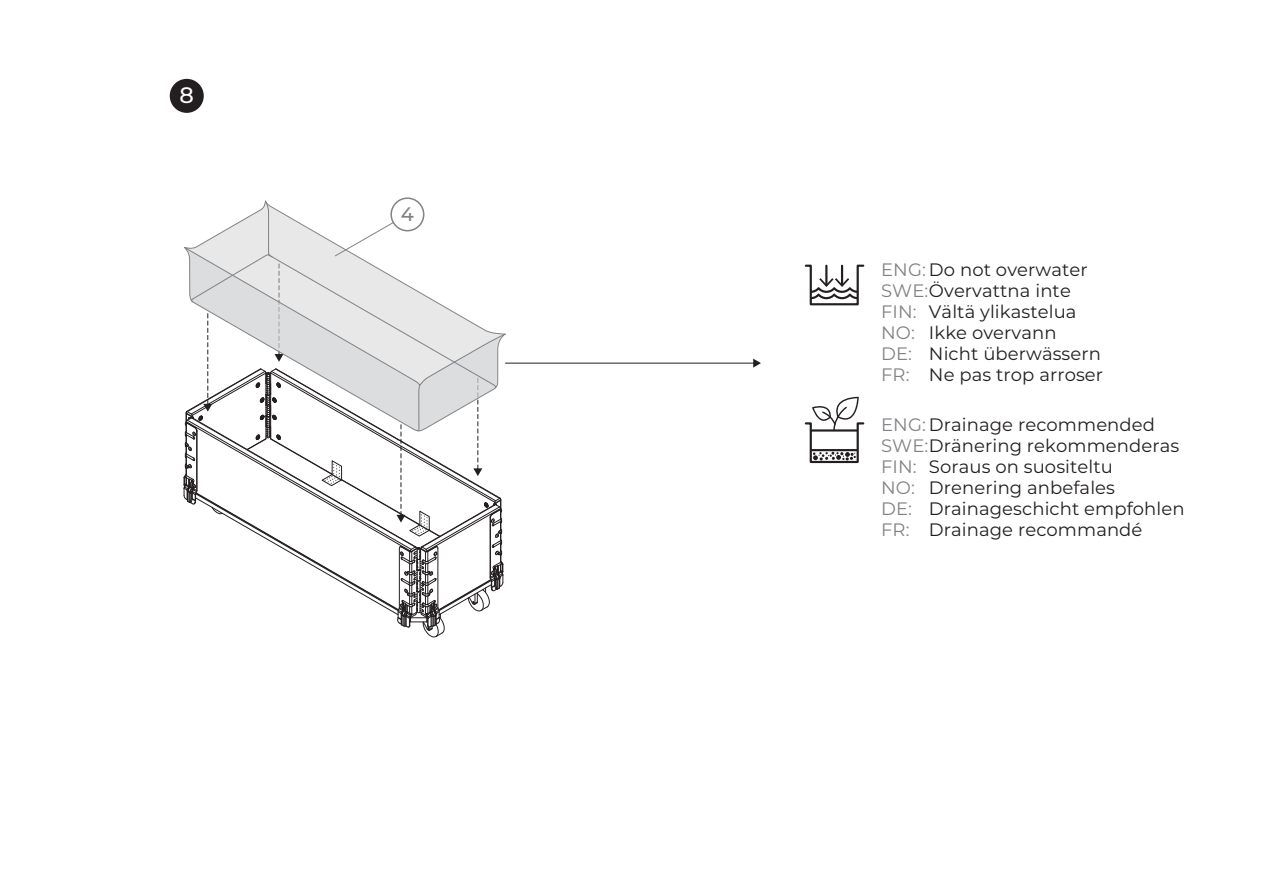
<style>
.page{position:relative;width:1263px;height:893px;background:#fff}
.page>*{position:absolute;margin:0;border:0;box-sizing:border-box;transform-origin:0 0}
.t1{font:500 22.35px "Montserrat";color:#fff}
.t2{font:500 19.65px "Montserrat";color:#808285}
.t3{font:18px/21px "Montserrat";letter-spacing:.005em;color:#231f20}
.s1{color:#808285}
</style>
<div class="page">
<div style="left:170px;top:79px;width:34px;height:34px;background:#231f20;border-radius:50%"></div>
<hr style="left:505px;top:363px;width:249px;height:1px;background:#231f20">
<svg style="left:753px;top:359px;width:8px;height:9px"></svg>
<div style="left:810px;top:265px;width:49px;height:40px;border:2px solid #231f20"></div>
<svg style="left:809px;top:266px;width:51px;height:34px"></svg>
<svg style="left:183px;top:200px;width:322px;height:438px"></svg>
<div style="left:391px;top:198px;width:33px;height:33px;background:#fff;border-radius:50%"></div>
<div style="left:390px;top:197px;width:34px;height:34px;border:2px solid #808285;border-radius:50%"></div>
<div style="left:810px;top:422px;width:49px;height:41px;border:2px solid #231f20"></div>
<hr style="left:811px;top:449px;width:47px;height:2px;background:#231f20">
<svg style="left:813px;top:452px;width:43px;height:8px"></svg>
<hr style="left:811px;top:429px;width:47px;height:3px;background:#231f20">
<svg style="left:812px;top:397px;width:47px;height:33px"></svg>
<p class="t1" style="left:180px;top:80px;width:16px">8</p>
<p class="t2" style="left:401px;top:200px;width:15px">4</p>
<p class="t3" style="left:881px;top:259px;width:223px"><span class="s1">ENG:</span> Do not overwater<br><span class="s1">SWE:</span> Övervattna inte<br><span class="s1">FIN:</span> Vältä ylikastelua<br><span class="s1">NO:</span> Ikke overvann<br><span class="s1">DE:</span> Nicht überwässern<br><span class="s1">FR:</span> Ne pas trop arroser</p>
<p class="t3" style="left:881px;top:413px;width:305px"><span class="s1">ENG:</span> Drainage recommended<br><span class="s1">SWE:</span> Dränering rekommenderas<br><span class="s1">FIN:</span> Soraus on suositeltu<br><span class="s1">NO:</span> Drenering anbefales<br><span class="s1">DE:</span> Drainageschicht empfohlen<br><span class="s1">FR:</span> Drainage recommandé</p>
</div>
